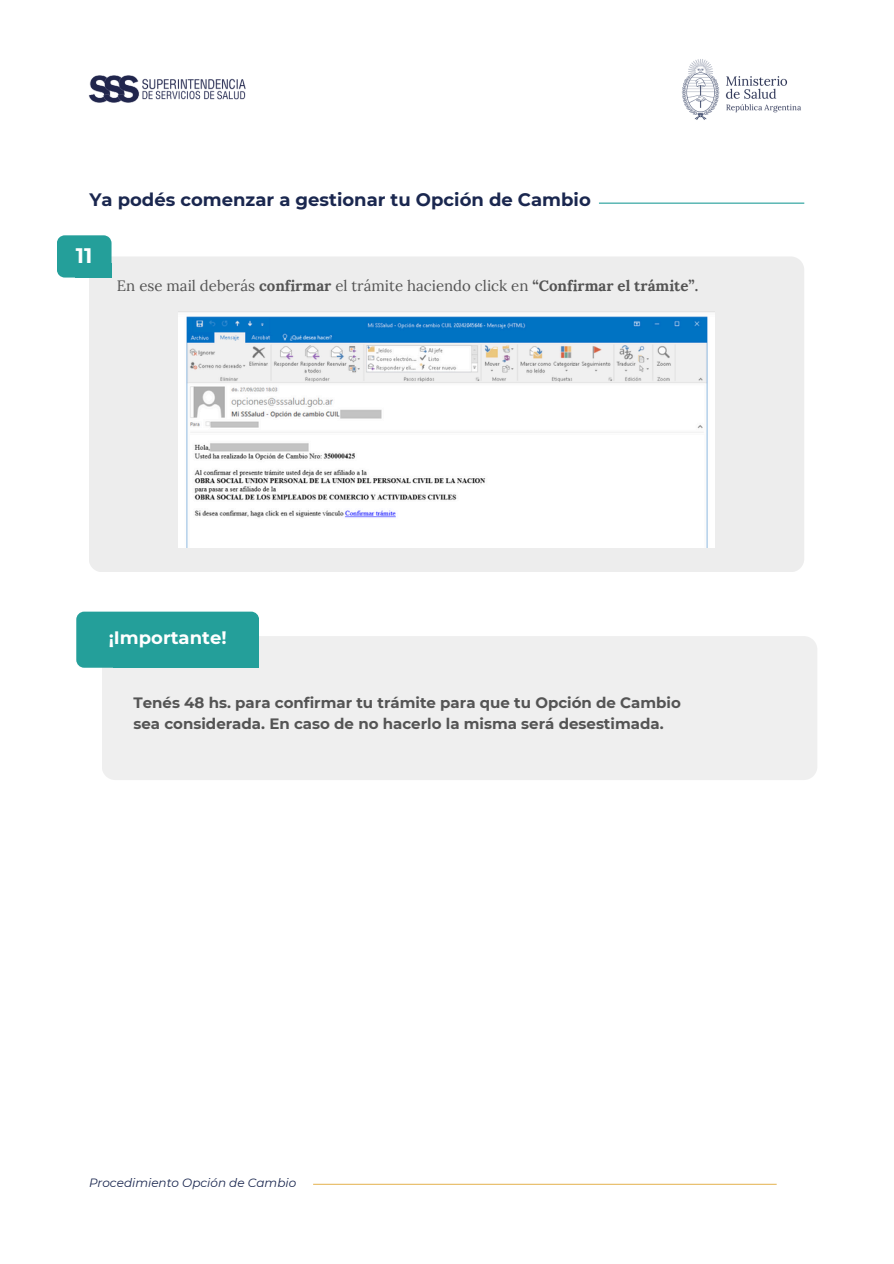
<style>
.page{position:relative;width:894px;height:1264px;background:#fff}
.page>*{position:absolute;margin:0;border:0;box-sizing:border-box;transform-origin:0 0}
.t1{font:700 21px "Montserrat";color:#fff}
.t2{font:700 18px "Montserrat";color:#1a274f}
.t3{font:700 18px "Montserrat";color:#fff}
.t4{font:700 15px/21.3px "Montserrat";color:#545454}
.t5{font:15px "Lora";color:#545454}
.t6{font:italic 12px "Montserrat";color:#1a274f}
.s1{font-weight:700}
</style>
<div class="page">
<img style="left:89px;top:75px;width:157px;height:28px">
<img style="left:682px;top:59px;width:119px;height:61px">
<div style="left:89px;top:256px;width:715px;height:316px;background:#ededed"></div>
<div style="left:57px;top:235px;width:54px;height:42px;background:#249f9a"></div>
<div style="left:75px;top:263px;width:36px;height:14px;background:#249f9a"></div>
<img style="left:178px;top:311px;width:536px;height:236px">
<div style="left:102px;top:636px;width:715px;height:144px;background:#efefef"></div>
<div style="left:76px;top:611px;width:183px;height:56px;background:#249f9a;border-radius:8px"></div>
<div style="left:114px;top:648px;width:145px;height:19px;background:#249f9a"></div>
<hr style="left:313px;top:1183px;width:463px;height:1px;background:#e7ba61">
<hr style="left:598px;top:202px;width:206px;height:2px;background:#249f9a">
<h3 class="t2" style="left:89px;top:188px;width:503px">Ya podés comenzar a gestionar tu Opción de Cambio</h3>
<p class="t1" style="left:76px;top:242px;width:18px">11</p>
<p class="t5" style="left:117px;top:275px;width:582px">En ese mail deberás <span class="s1">confirmar</span> el trámite haciendo click en <span class="s1">“Confirmar el trámite”.</span></p>
<p class="t3" style="left:109px;top:626px;width:119px">¡Importante!</p>
<p class="t4" style="left:133px;top:692px;width:549px">Tenés 48 hs. para confirmar tu trámite para que tu Opción de Cambio sea considerada. En caso de no hacerlo la misma será desestimada.</p>
<h1 class="t6" style="left:89px;top:1175px;width:209px">Procedimiento Opción de Cambio</h1>
</div>
